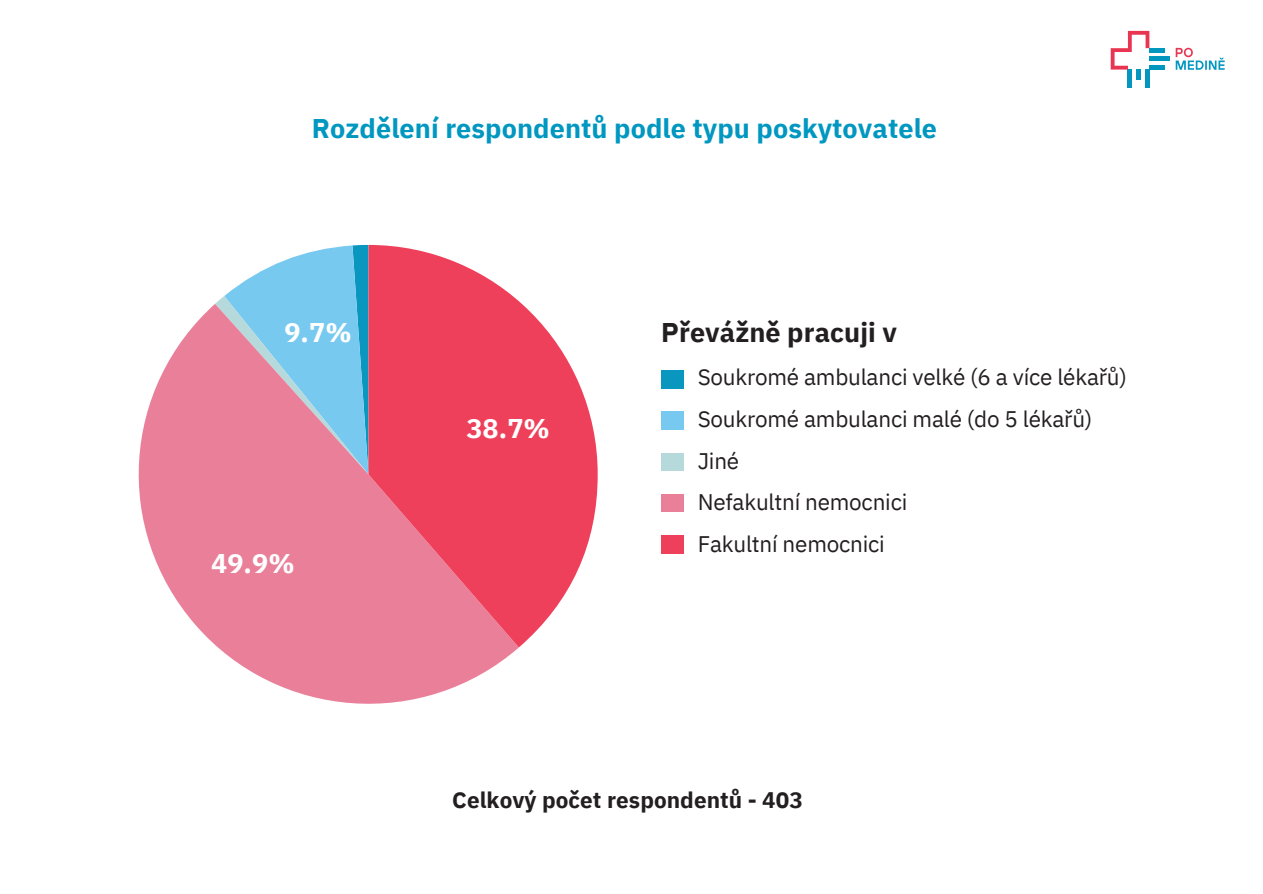
<style>
.page{position:relative;width:1263px;height:894px;background:#fff}
.page>*{position:absolute;margin:0;border:0;box-sizing:border-box;transform-origin:0 0}
.t1{font:700 27px "IBM Plex Sans";letter-spacing:.005em;color:#0097c1}
.t2{font:700 27px "IBM Plex Sans";letter-spacing:.005em;color:#231f20}
.t3{font:700 27px "IBM Plex Sans";color:#fff}
.t4{font:22.5px/41.7px "IBM Plex Sans";letter-spacing:-.01em;color:#231f20}
.t5{font:700 22.5px "IBM Plex Sans";letter-spacing:.005em;color:#231f20}
</style>
<div class="page">
<svg style="left:215px;top:245px;width:153px;height:59px"></svg>
<svg style="left:139px;top:304px;width:380px;height:399px;fill:#ea7f9a"></svg>
<svg style="left:368px;top:245px;width:230px;height:402px;background:#ed667d"></svg>
<div style="left:661px;top:370px;width:22px;height:18px;background:#0997bf"></div>
<div style="left:661px;top:412px;width:22px;height:17px;background:#77c9f0"></div>
<div style="left:661px;top:453px;width:22px;height:17px;background:#b6d9dc"></div>
<div style="left:661px;top:494px;width:22px;height:17px;background:#ea7f9a"></div>
<div style="left:661px;top:535px;width:22px;height:18px;background:#ef405b"></div>
<hr style="left:1128px;top:70px;width:4px;height:18px;background:#0397c0">
<hr style="left:1137px;top:70px;width:4px;height:10px;background:#0397c0">
<hr style="left:1145px;top:70px;width:4px;height:18px;background:#0397c0">
<hr style="left:1149px;top:48px;width:15px;height:4px;background:#0397c0">
<hr style="left:1149px;top:57px;width:20px;height:4px;background:#0397c0">
<hr style="left:1149px;top:66px;width:15px;height:4px;background:#0397c0">
<svg style="left:1111px;top:31px;width:38px;height:39px"></svg>
<svg style="left:1176px;top:48px;width:49px;height:22px"></svg>
<h1 class="t1" style="left:312px;top:110px;width:627px">Rozdělení respondentů podle typu poskytovatele</h1>
<h1 class="t3" style="left:284px;top:314px;width:69px">9.7%</h1>
<h1 class="t3" style="left:211px;top:544px;width:85px">49.9%</h1>
<h1 class="t3" style="left:466px;top:410px;width:85px">38.7%</h1>
<h1 class="t2" style="left:661px;top:314px;width:237px">Převážně pracuji v</h1>
<h2 class="t4" style="left:698px;top:356px;width:431px">Soukromé ambulanci velké (6 a více lékařů)<br>Soukromé ambulanci malé (do 5 lékařů)<br>Jiné<br>Nefakultní nemocnici<br>Fakultní nemocnici</h2>
<p class="t5" style="left:452px;top:784px;width:352px">Celkový počet respondentů - 403</p>
</div>
